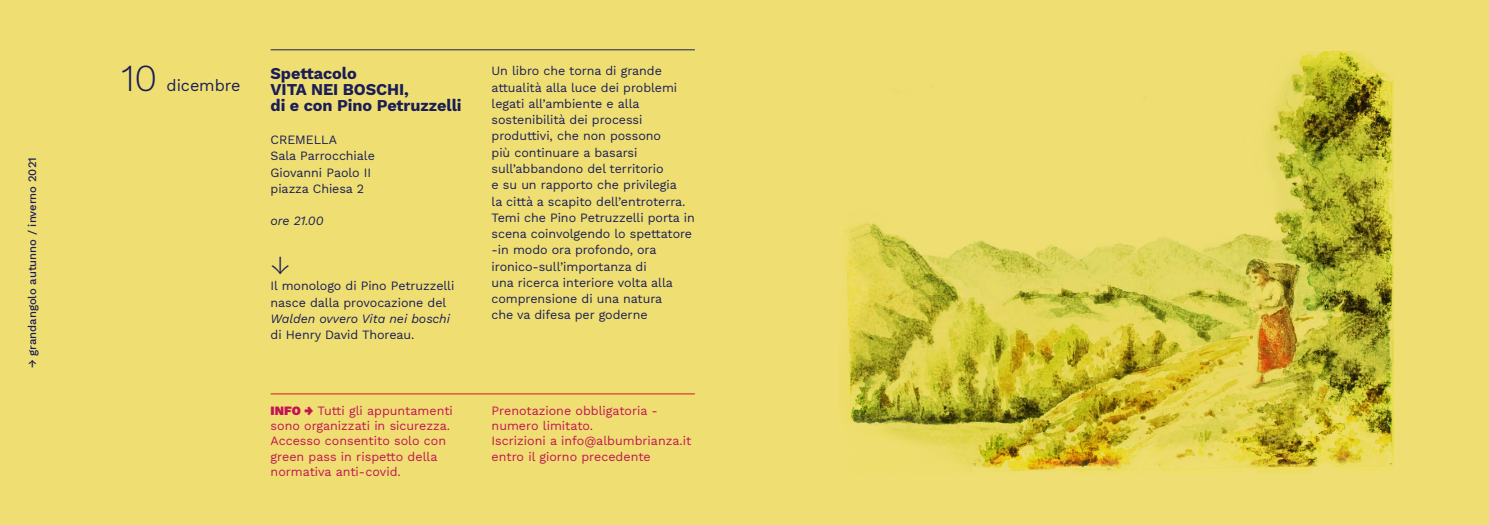
<style>
.page{position:relative;width:1489px;height:525px;background:#fff}
.page>*{position:absolute;margin:0;border:0;box-sizing:border-box;transform-origin:0 0}
.t1{font:300 37.5px "Work Sans";color:#1a1d56}
.t2{font:300 26.25px "Work Sans";color:#1a1d56}
.t3{font:700 16.25px/16.2px "Work Sans";letter-spacing:-.005em;color:#1a1d56}
.t4{font:16.25px "Work Sans";letter-spacing:-.005em;color:#1a1d56}
.t5{font:12.5px/16.2px "Work Sans";letter-spacing:-.005em;color:#1a1d56}
.t6{font:12.5px/15px "Work Sans";color:#c31253}
.t7{font:italic 12.5px "Work Sans";letter-spacing:-.005em;color:#1a1d56}
.t8{font:500 11.25px "Work Sans";color:#1a1d56}
.s1{font-weight:900}
</style>
<div class="page">
<div style="left:0;top:0;width:1488px;height:524px;background:#efdf73"></div>
<hr style="left:270px;top:50px;width:424px;height:1px;background:#1a1d56">
<hr style="left:270px;top:393px;width:424px;height:1px;background:#cd1719">
<img style="left:844px;top:52px;width:549px;height:421px">
<p class="t8" style="left:24px;top:368px;width:212px;rotate:-90deg">→ grandangolo autunno / inverno 2021</p>
<h1 class="t1" style="left:121px;top:50px;width:37px">10</h1>
<h3 class="t4" style="left:167px;top:73px;width:75px">dicembre</h3>
<h3 class="t3" style="left:270px;top:64px;width:192px">Spettacolo<br>VITA NEI BOSCHI,<br>di e con Pino Petruzzelli</h3>
<p class="t5" style="left:270px;top:131px;width:106px">CREMELLA<br>Sala Parrocchiale<br>Giovanni Paolo II piazza Chiesa 2</p>
<p class="t7" style="left:270px;top:211px;width:54px">ore 21.00</p>
<h2 class="t2" style="left:270px;top:245px;width:21px">↓</h2>
<p class="t5" style="left:270px;top:277px;width:185px">Il monologo di Pino Petruzzelli nasce dalla provocazione del</p>
<p class="t7" style="left:270px;top:309px;width:181px">Walden ovvero Vita nei boschi</p>
<p class="t5" style="left:270px;top:326px;width:145px">di Henry David Thoreau.</p>
<p class="t5" style="left:491px;top:62px;width:205px">Un libro che torna di grande attualità alla luce dei problemi legati all’ambiente e alla sostenibilità dei processi produttivi, che non possono<br>più continuare a basarsi sull’abbandono del territorio<br>e su un rapporto che privilegia<br>la città a scapito dell’entroterra.<br>Temi che Pino Petruzzelli porta in scena coinvolgendo lo spettatore -in modo ora profondo, ora ironico-sull’importanza di<br>una ricerca interiore volta alla comprensione di una natura<br>che va difesa per goderne</p>
<p class="t6" style="left:270px;top:403px;width:184px"><span class="s1">INFO →</span> Tutti gli appuntamenti sono organizzati in sicurezza.<br>Accesso consentito solo con green pass in rispetto della normativa anti-covid.</p>
<p class="t6" style="left:491px;top:403px;width:201px">Prenotazione obbligatoria - numero limitato.<br>Iscrizioni a info@albumbrianza.it entro il giorno precedente</p>
</div>
